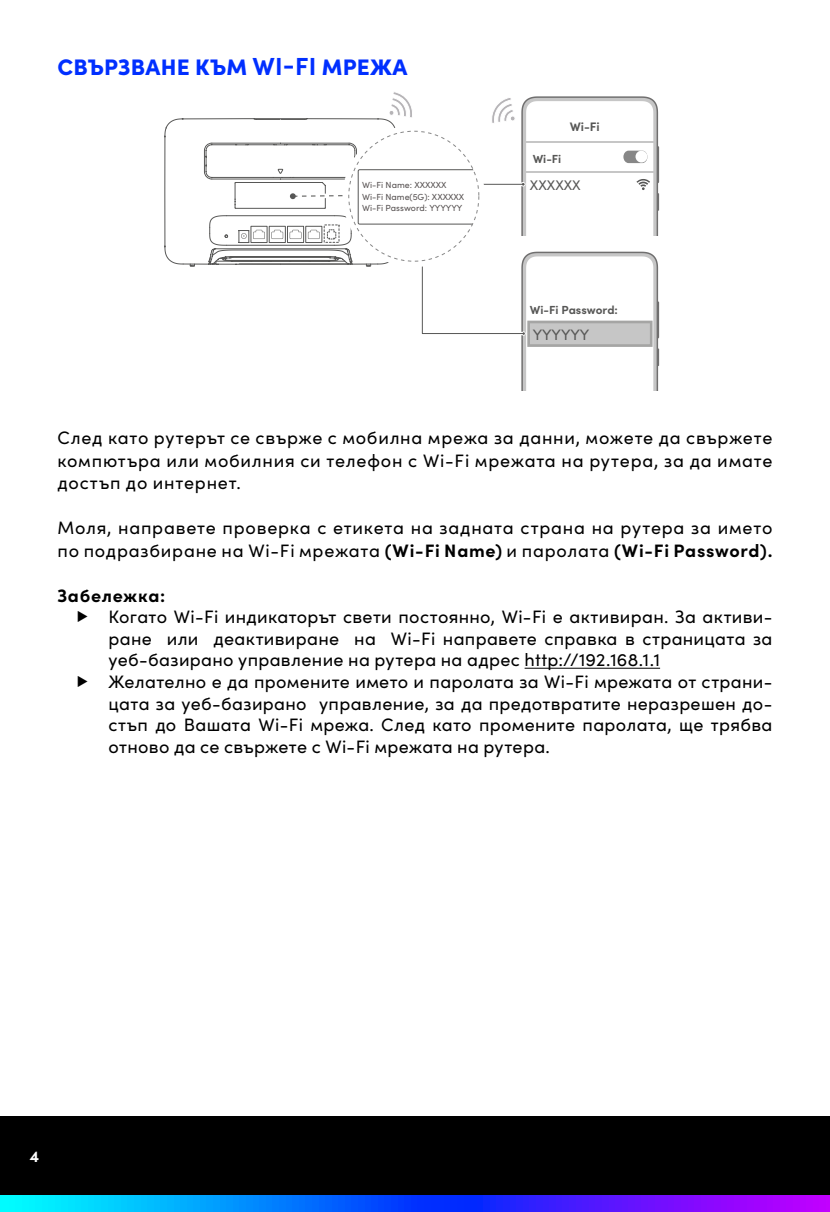
<style>
.page{position:relative;width:830px;height:1212px;background:#fff}
.page>*{position:absolute;margin:0;border:0;box-sizing:border-box;transform-origin:0 0}
.t1{font:900 22.5px "Sofia Pro";letter-spacing:.01em;color:#002fff}
.t2{font:18px/22.5px "Sofia Pro";letter-spacing:.02em;color:#000;text-align:justify}
.t3{font:18px/22.5px "Sofia Pro";letter-spacing:.04em;color:#000}
.t4{font:700 18px "Sofia Pro";letter-spacing:.035em;color:#000}
.t5{font:700 15.75px "Sofia Pro";color:#fff}
.t6{font:15.08px "Sofia Pro";color:#575756}
.t7{font:13.95px "Sofia Pro";color:#575756}
.t8{font:700 12.38px "Sofia Pro";color:#575756}
.t9{font:700 11.7px "Sofia Pro";color:#575756}
.t10{font:8.78px "Sofia Pro";color:#565151}
.s1{font-weight:700;font-size:24.75px}
.s2{font-weight:700}
</style>
<div class="page">
<div style="left:0;top:1116px;width:829px;height:96px;background:#000"></div>
<svg style="left:2px;top:1195px;width:827px;height:17px;background:#2d59ff"></svg>
<svg style="left:0;top:1195px;width:2px;height:17px"></svg>
<hr style="left:524px;top:668px;width:135px;height:1px;background:#000">
<svg style="left:164px;top:92px;width:495px;height:298px"></svg>
<p class="t1" style="left:58px;top:50px;width:351px">СВЪРЗВАНЕ КЪМ <span class="s1">WI-FI</span> МРЕЖА</p>
<p class="t10" style="left:362px;top:179px;width:86px">Wi-Fi Name: XXXXXX</p>
<p class="t10" style="left:362px;top:201px;width:102px">Wi-Fi Password: YYYYYY</p>
<p class="t10" style="left:362px;top:190px;width:104px">Wi-Fi Name(5G): XXXXXX</p>
<p class="t8" style="left:569px;top:118px;width:32px">Wi-Fi</p>
<p class="t9" style="left:532px;top:150px;width:30px">Wi-Fi</p>
<p class="t7" style="left:529px;top:175px;width:52px">XXXXXX</p>
<p class="t9" style="left:529px;top:301px;width:90px">Wi-Fi Password:</p>
<p class="t6" style="left:532px;top:324px;width:58px">YYYYYY</p>
<p class="t2" style="left:57px;top:426px;width:716px">След като рутерът се свърже с мобилна мрежа за данни, можете да свържете компютъра или мобилния си телефон с Wi-Fi мрежата на рутера, за да имате достъп до интернет.</p>
<p class="t3" style="left:57px;top:516px;width:716px">Моля, направете проверка с етикета на задната страна на рутера за името по подразбиране на Wi-Fi мрежата <span class="s2">(Wi-Fi Name)</span> и паролата <span class="s2">(Wi-Fi Password).</span></p>
<p class="t4" style="left:57px;top:581px;width:109px">Забележка:</p>
<p class="t2" style="left:77px;top:605px;width:697px">▶ Когато Wi-Fi индикаторът свети постоянно, Wi-Fi е активиран. За активи-</p>
<p class="t2" style="left:108px;top:626px;width:665px">ране или деактивиране на Wi-Fi направете справка в страницата за</p>
<p class="t2" style="left:108px;top:648px;width:553px">уеб-базирано управление на рутера на адрес http://192.168.1.1</p>
<p class="t2" style="left:77px;top:669px;width:697px">▶ Желателно е да промените името и паролата за Wi-Fi мрежата от страни-</p>
<p class="t2" style="left:108px;top:691px;width:665px">цата за уеб-базирано управление, за да предотвратите неразрешен до-</p>
<p class="t2" style="left:108px;top:713px;width:665px">стъп до Вашата Wi-Fi мрежа. След като промените паролата, ще трябва</p>
<p class="t2" style="left:108px;top:734px;width:442px">отново да се свържете с Wi-Fi мрежата на рутера.</p>
<p class="t5" style="left:30px;top:1144px;width:11px">4</p>
</div>
